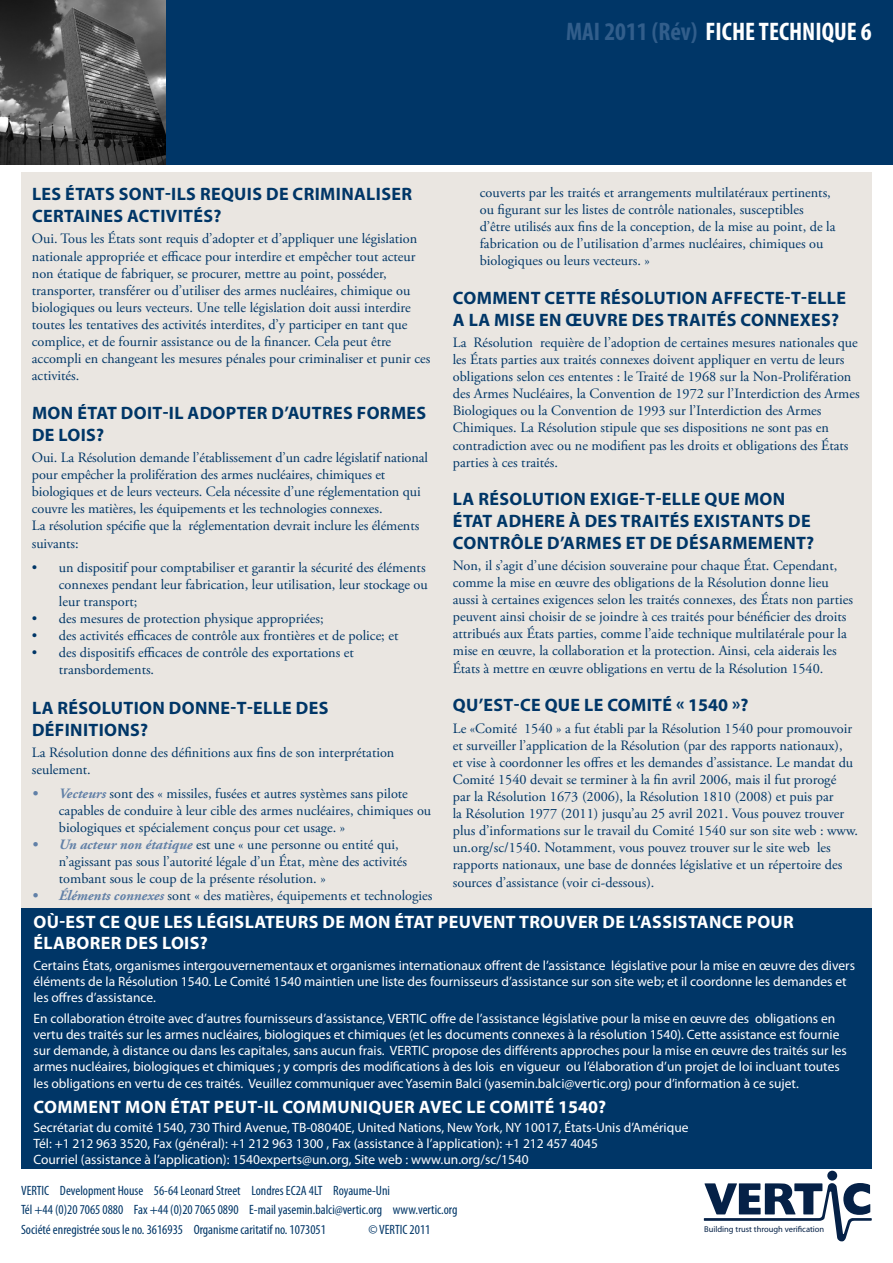
<style>
.page{position:relative;width:893px;height:1263px;background:#fff}
.page>*{position:absolute;margin:0;border:0;box-sizing:border-box;transform-origin:0 0}
.t1{font:700 condensed 25.5px "Myriad Pro";color:#fff}
.t2{font:700 18px/21.6px "Myriad Pro";letter-spacing:.02em;color:#003667}
.t3{font:700 18px/21.6px "Myriad Pro";letter-spacing:.02em;color:#fff}
.t4{font:14.25px/17.1px "Adobe Garamond Pro";color:#003667}
.t5{font:13.5px/16.2px "Myriad Pro";color:#fff}
.t6{font:condensed 13.5px "Myriad Pro";color:#003667}
.t7{font:8.55px "Myriad Pro";color:#052147}
.s1{color:#325e8b}
.s2{font-weight:700;font-style:italic;color:#6180a7}
</style>
<div class="page">
<div style="left:0;top:0;width:893px;height:165px;background:#003667"></div>
<div style="left:21px;top:172px;width:851px;height:752px;background:#eae6e1"></div>
<div style="left:21px;top:908px;width:851px;height:260px;background:#003667"></div>
<img style="left:0;top:0;width:165px;height:165px">
<svg style="left:704px;top:1171px;width:168px;height:70px"></svg>
<p class="t1" style="left:566px;top:16px;width:307px"><span class="s1">MAI 2011 (Rév)</span> FICHE TECHNIQUE 6</p>
<p class="t2" style="left:32px;top:183px;width:381px">LES ÉTATS SONT-ILS REQUIS DE CRIMINALISER<br>CERTAINES ACTIVITÉS?</p>
<p class="t4" style="left:32px;top:231px;width:400px">Oui. Tous les États sont requis d’adopter et d’appliquer une législation nationale appropriée et efficace pour interdire et empêcher tout acteur non étatique de fabriquer, se procurer, mettre au point, posséder, transporter, transférer ou d’utiliser des armes nucléaires, chimique ou biologiques ou leurs vecteurs. Une telle législation doit aussi interdire toutes les tentatives des activités interdites, d’y participer en tant que complice, et de fournir assistance ou de la financer. Cela peut être accompli en changeant les mesures pénales pour criminaliser et punir ces activités.</p>
<p class="t2" style="left:32px;top:401px;width:396px">MON ÉTAT DOIT-IL ADOPTER D’AUTRES FORMES<br>DE LOIS?</p>
<p class="t4" style="left:32px;top:449px;width:398px">Oui. La Résolution demande l’établissement d’un cadre législatif national pour empêcher la prolifération des armes nucléaires, chimiques et biologiques et de leurs vecteurs. Cela nécessite d’une réglementation qui couvre les matières, les équipements et les technologies connexes.</p>
<p class="t4" style="left:32px;top:517px;width:389px;line-height:18px">La résolution spécifie que la réglementation devrait inclure les éléments suivants:</p>
<p class="t4" style="left:59px;top:559px;width:370px;text-indent:-27px">• un dispositif pour comptabiliser et garantir la sécurité des éléments connexes pendant leur fabrication, leur utilisation, leur stockage ou leur transport;</p>
<p class="t4" style="left:32px;top:610px;width:293px">• des mesures de protection physique appropriées;</p>
<p class="t4" style="left:32px;top:628px;width:368px">• des activités efficaces de contrôle aux frontières et de police; et</p>
<p class="t4" style="left:59px;top:645px;width:297px;text-indent:-27px">• des dispositifs efficaces de contrôle des exportations et transbordements.</p>
<p class="t2" style="left:32px;top:696px;width:298px">LA RÉSOLUTION DONNE-T-ELLE DES<br>DÉFINITIONS?</p>
<p class="t4" style="left:32px;top:744px;width:364px">La Résolution donne des définitions aux fins de son interprétation seulement.</p>
<p class="t4" style="left:59px;top:785px;width:374px;text-indent:-27px"><span class="s2">• Vecteurs</span> sont des « missiles, fusées et autres systèmes sans pilote capables de conduire à leur cible des armes nucléaires, chimiques ou biologiques et spécialement conçus pour cet usage. »</p>
<p class="t4" style="left:59px;top:836px;width:350px;text-indent:-27px"><span class="s2">• Un acteur non étatique</span> est une « une personne ou entité qui, n’agissant pas sous l’autorité légale d’un État, mène des activités tombant sous le coup de la présente résolution. »</p>
<p class="t4" style="left:32px;top:887px;width:402px"><span class="s2">• Éléments connexes</span> sont « des matières, équipements et technologies</p>
<p class="t4" style="left:480px;top:184px;width:357px">couverts par les traités et arrangements multilatéraux pertinents, ou figurant sur les listes de contrôle nationales, susceptibles d’être utilisés aux fins de la conception, de la mise au point, de la fabrication ou de l’utilisation d’armes nucléaires, chimiques ou biologiques ou leurs vecteurs. »</p>
<p class="t2" style="left:453px;top:286px;width:395px">COMMENT CETTE RÉSOLUTION AFFECTE-T-ELLE<br>A LA MISE EN ŒUVRE DES TRAITÉS CONNEXES?</p>
<p class="t4" style="left:453px;top:334px;width:408px">La Résolution requière de l’adoption de certaines mesures nationales que les États parties aux traités connexes doivent appliquer en vertu de leurs obligations selon ces ententes : le Traité de 1968 sur la Non-Prolifération des Armes Nucléaires, la Convention de 1972 sur l’Interdiction des Armes Biologiques ou la Convention de 1993 sur l’Interdiction des Armes Chimiques. La Résolution stipule que ses dispositions ne sont pas en contradiction avec ou ne modifient pas les droits et obligations des États parties à ces traités.</p>
<p class="t2" style="left:453px;top:488px;width:363px">LA RÉSOLUTION EXIGE-T-ELLE QUE MON<br>ÉTAT ADHERE À DES TRAITÉS EXISTANTS DE<br>CONTRÔLE D’ARMES ET DE DÉSARMEMENT?</p>
<p class="t4" style="left:453px;top:557px;width:402px">Non, il s’agit d’une décision souveraine pour chaque État. Cependant, comme la mise en œuvre des obligations de la Résolution donne lieu aussi à certaines exigences selon les traités connexes, des États non parties peuvent ainsi choisir de se joindre à ces traités pour bénéficier des droits attribués aux États parties, comme l’aide technique multilatérale pour la mise en œuvre, la collaboration et la protection. Ainsi, cela aiderais les États à mettre en œuvre obligations en vertu de la Résolution 1540.</p>
<p class="t2" style="left:453px;top:694px;width:297px">QU’EST-CE QUE LE COMITÉ « 1540 »?</p>
<p class="t4" style="left:453px;top:720px;width:407px">Le «Comité 1540 » a fut établi par la Résolution 1540 pour promouvoir et surveiller l’application de la Résolution (par des rapports nationaux),<br>et vise à coordonner les offres et les demandes d’assistance. Le mandat du Comité 1540 devait se terminer à la fin avril 2006, mais il fut prorogé<br>par la Résolution 1673 (2006), la Résolution 1810 (2008) et puis par<br>la Résolution 1977 (2011) jusqu’au 25 avril 2021. Vous pouvez trouver plus d’informations sur le travail du Comité 1540 sur son site web : www. un.org/sc/1540. Notamment, vous pouvez trouver sur le site web les rapports nationaux, une base de données législative et un répertoire des sources d’assistance (voir ci-dessous).</p>
<p class="t3" style="left:34px;top:910px;width:762px">OÙ-EST CE QUE LES LÉGISLATEURS DE MON ÉTAT PEUVENT TROUVER DE L’ASSISTANCE POUR<br>ÉLABORER DES LOIS?</p>
<p class="t5" style="left:33px;top:957px;width:823px">Certains États, organismes intergouvernementaux et organismes internationaux offrent de l’assistance législative pour la mise en œuvre des divers éléments de la Résolution 1540. Le Comité 1540 maintien une liste des fournisseurs d’assistance sur son site web; et il coordonne les demandes et les offres d’assistance.</p>
<p class="t5" style="left:33px;top:1010px;width:815px">En collaboration étroite avec d’autres fournisseurs d’assistance, VERTIC offre de l’assistance législative pour la mise en œuvre des obligations en vertu des traités sur les armes nucléaires, biologiques et chimiques (et les documents connexes à la résolution 1540). Cette assistance est fournie sur demande, à distance ou dans les capitales, sans aucun frais. VERTIC propose des différents approches pour la mise en œuvre des traités sur les armes nucléaires, biologiques et chimiques ; y compris des modifications à des lois en vigueur ou l’élaboration d’un projet de loi incluant toutes les obligations en vertu de ces traités. Veuillez communiquer avec Yasemin Balci (yasemin.balci@vertic.org) pour d’information à ce sujet.</p>
<p class="t3" style="left:34px;top:1096px;width:574px">COMMENT MON ÉTAT PEUT-IL COMMUNIQUER AVEC LE COMITÉ 1540?</p>
<p class="t5" style="left:33px;top:1119px;width:657px">Secrétariat du comité 1540, 730 Third Avenue, TB-08040E, United Nations, New York, NY 10017, États-Unis d’Amérique</p>
<p class="t5" style="left:33px;top:1135px;width:566px">Tél: +1 212 963 3520, Fax (général): +1 212 963 1300 , Fax (assistance à l’application): +1 212 457 4045</p>
<p class="t5" style="left:33px;top:1151px;width:497px">Courriel (assistance à l’application): 1540experts@un.org, Site web : www.un.org/sc/1540</p>
<p class="t6" style="left:21px;top:1182px;width:371px">VERTIC Development House 56-64 Leonard Street Londres EC2A 4LT Royaume-Uni</p>
<p class="t6" style="left:21px;top:1201px;width:438px">Tél +44 (0)20 7065 0880 Fax +44 (0)20 7065 0890 E-mail yasemin.balci@vertic.org www.vertic.org</p>
<p class="t6" style="left:21px;top:1221px;width:306px">Société enregistrée sous le no. 3616935 Organisme caritatif no. 1073051</p>
<p class="t6" style="left:368px;top:1221px;width:64px">© VERTIC 2011</p>
<p class="t7" style="left:704px;top:1225px;width:122px">Building trust through verification</p>
</div>
